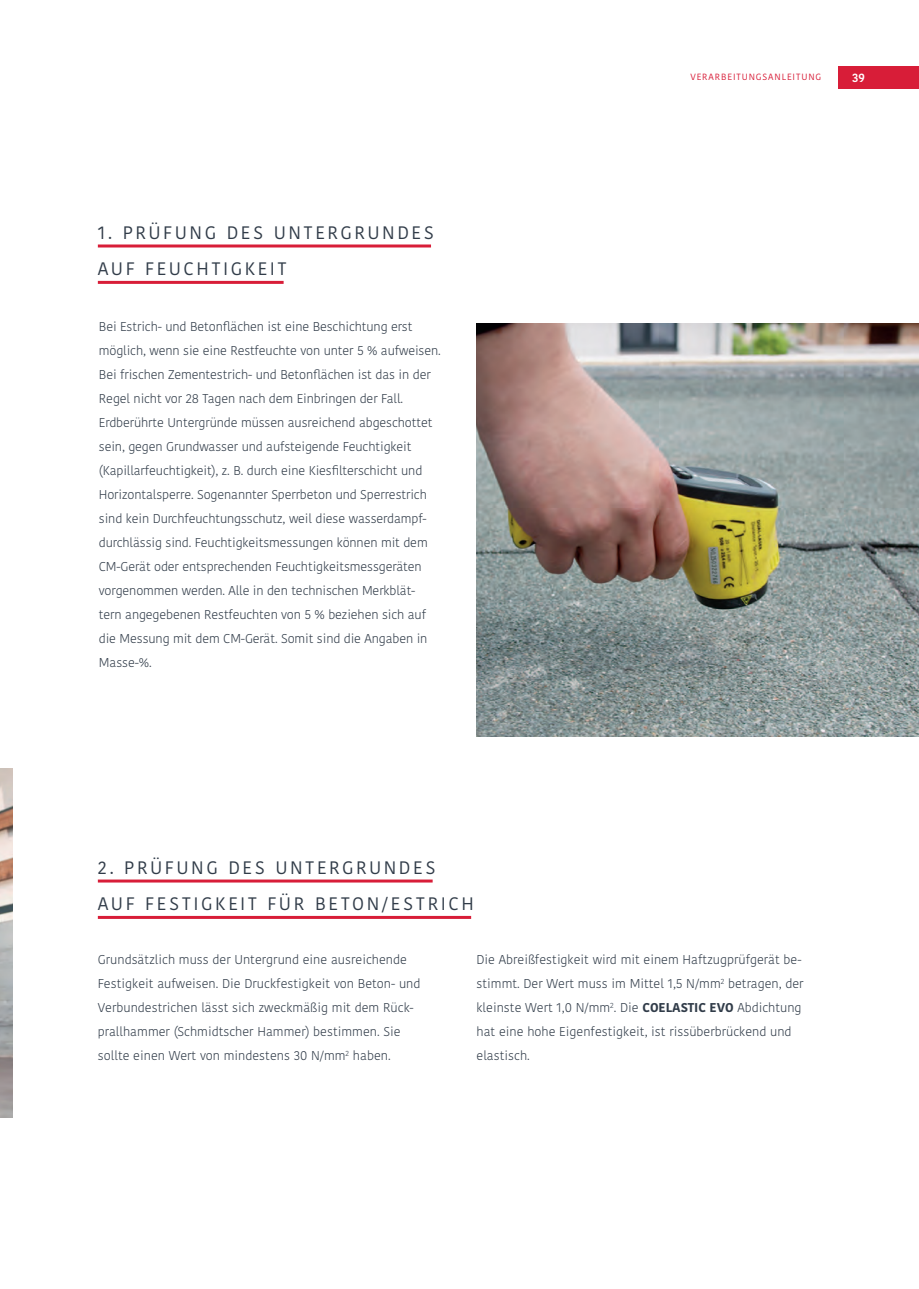
<style>
.page{position:relative;width:919px;height:1289px;background:#fff}
.page>*{position:absolute;margin:0;border:0;box-sizing:border-box;transform-origin:0 0}
.t1{font:18px "Kohinoor Devanagari";letter-spacing:.145em;color:#313c49}
.t2{font:300 12.75px/24px "Kohinoor Devanagari";letter-spacing:-.01em;color:#313c49}
.t3{font:600 12px "Kohinoor Devanagari";color:#fff}
.Einf__Abs{font:9px "Kohinoor Devanagari";letter-spacing:.1em;color:#d81d38}
.s1{font-weight:700}
</style>
<div class="page">
<div style="left:838px;top:67px;width:80px;height:22px;background:#d81d38"></div>
<hr style="left:98px;top:244px;width:333px;height:3px;background:#d81d38">
<hr style="left:98px;top:281px;width:185px;height:3px;background:#d81d38">
<img style="left:0;top:768px;width:13px;height:349px">
<img style="left:476px;top:323px;width:442px;height:413px">
<hr style="left:98px;top:879px;width:334px;height:3px;background:#d81d38">
<hr style="left:98px;top:915px;width:373px;height:3px;background:#d81d38">
<p class="t1" style="left:98px;top:222px;width:337px">1. PRÜFUNG DES UNTERGRUNDES</p>
<p class="t1" style="left:98px;top:259px;width:190px">AUF FEUCHTIGKEIT</p>
<p class="t2" style="left:99px;top:314px;width:343px">Bei Estrich- und Betonflächen ist eine Beschichtung erst möglich, wenn sie eine Restfeuchte von unter 5 % aufweisen.<br>Bei frischen Zementestrich- und Betonflächen ist das in der Regel nicht vor 28 Tagen nach dem Einbringen der Fall.</p>
<p class="t2" style="left:99px;top:410px;width:335px">Erdberührte Untergründe müssen ausreichend abgeschottet sein, gegen Grundwasser und aufsteigende Feuchtigkeit (Kapillarfeuchtigkeit), z. B. durch eine Kiesfilterschicht und Horizontalsperre. Sogenannter Sperrbeton und Sperrestrich sind kein Durchfeuchtungsschutz, weil diese wasserdampf&shy;durchlässig sind. Feuchtigkeitsmessungen können mit dem CM-Gerät oder entsprechenden Feuchtigkeitsmessgeräten vorgenommen werden. Alle in den technischen Merkblät&shy;tern angegebenen Restfeuchten von 5 % beziehen sich auf die Messung mit dem CM-Gerät. Somit sind die Angaben in Masse-%.</p>
<p class="Einf__Abs" style="left:690px;top:72px;width:132px">VERARBEITUNGSANLEITUNG</p>
<p class="t3" style="left:852px;top:71px;width:14px">39</p>
<p class="t1" style="left:98px;top:857px;width:339px">2. PRÜFUNG DES UNTERGRUNDES</p>
<p class="t1" style="left:98px;top:893px;width:377px">AUF FESTIGKEIT FÜR BETON/ESTRICH</p>
<p class="t2" style="left:98px;top:947px;width:324px">Grundsätzlich muss der Untergrund eine ausreichende Festigkeit aufweisen. Die Druckfestigkeit von Beton- und Verbundestrichen lässt sich zweckmäßig mit dem Rück&shy;prallhammer (Schmidtscher Hammer) bestimmen. Sie sollte einen Wert von mindestens 30 N/mm<sup>2</sup> haben.</p>
<p class="t2" style="left:476px;top:947px;width:328px">Die Abreißfestigkeit wird mit einem Haftzugprüfgerät be&shy;stimmt. Der Wert muss im Mittel 1,5 N/mm<sup>2</sup> betragen, der kleinste Wert 1,0 N/mm<sup>2</sup>. Die <span class="s1">COELASTIC EVO</span> Abdichtung hat eine hohe Eigenfestigkeit, ist rissüberbrückend und elastisch.</p>
</div>
